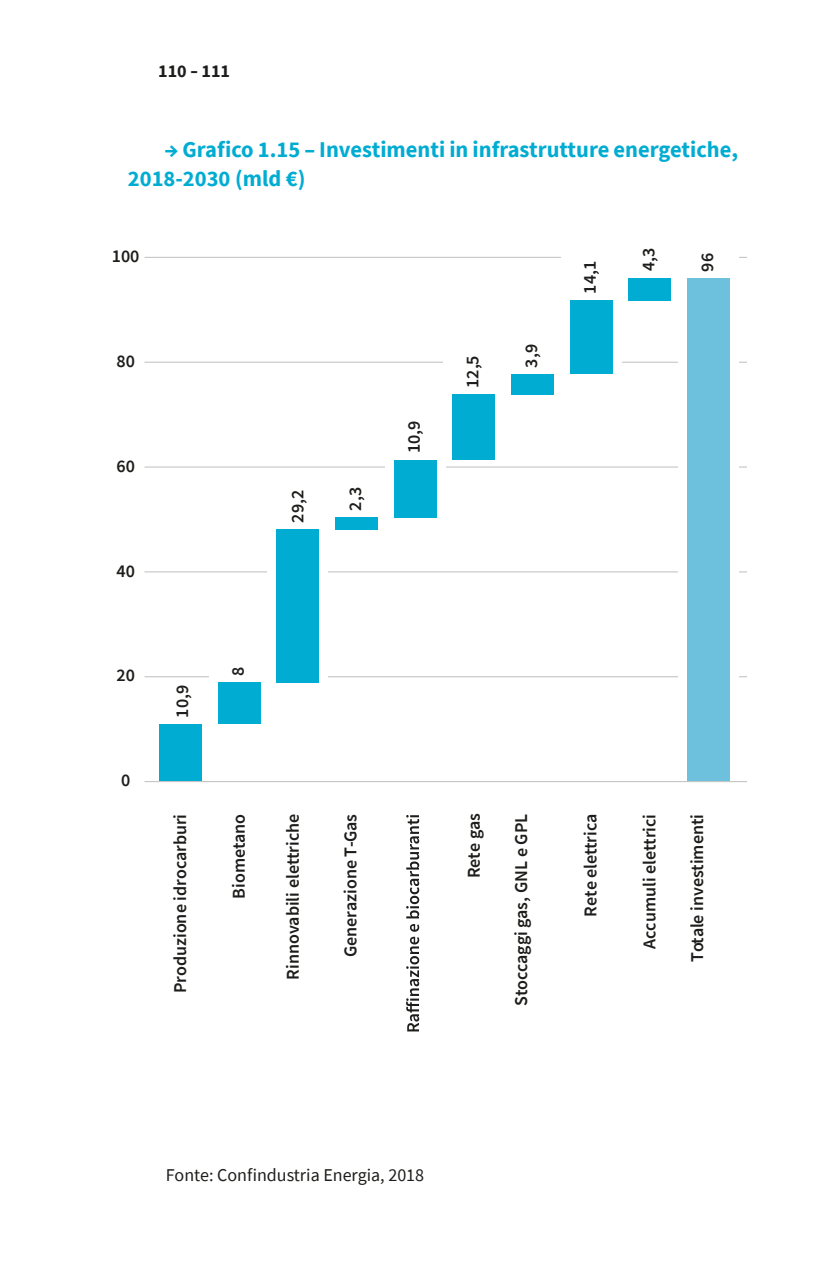
<style>
.page{position:relative;width:830px;height:1276px;background:#fff}
.page>*{position:absolute;margin:0;border:0;box-sizing:border-box;transform-origin:0 0}
.t1{font:700 22.5px/29.2px "Source Sans Pro";color:#00acd2}
.t2{font:600 18px "Source Sans Pro";color:#1d1d1b}
.t3{font:18px "Source Sans Pro";color:#1d1d1b}
.t4{font:700 18px "Source Sans Pro";color:#1d1d1b}
</style>
<div class="page">
<hr style="left:144px;top:676px;width:602px;height:1px;background:#c6c6c6">
<hr style="left:144px;top:571px;width:602px;height:1px;background:#c6c6c6">
<hr style="left:144px;top:466px;width:602px;height:1px;background:#c6c6c6">
<hr style="left:144px;top:362px;width:602px;height:1px;background:#c6c6c6">
<hr style="left:144px;top:257px;width:602px;height:1px;background:#c6c6c6">
<div style="left:159px;top:724px;width:43px;height:57px;background:#00acd2"></div>
<div style="left:209px;top:667px;width:60px;height:57px;background:#fff"></div>
<div style="left:267px;top:489px;width:61px;height:194px;background:#fff"></div>
<div style="left:385px;top:406px;width:60px;height:117px;background:#fff"></div>
<div style="left:443px;top:344px;width:61px;height:116px;background:#fff"></div>
<div style="left:502px;top:323px;width:60px;height:115px;background:#fff"></div>
<div style="left:560px;top:240px;width:61px;height:147px;background:#fff"></div>
<div style="left:619px;top:215px;width:61px;height:98px;background:#fff"></div>
<div style="left:678px;top:240px;width:60px;height:528px;background:#fff"></div>
<div style="left:218px;top:682px;width:42px;height:42px;background:#00acd2"></div>
<div style="left:277px;top:529px;width:42px;height:153px;background:#00acd2"></div>
<div style="left:335px;top:517px;width:42px;height:12px;background:#00acd2"></div>
<div style="left:394px;top:460px;width:42px;height:57px;background:#00acd2"></div>
<div style="left:452px;top:395px;width:43px;height:65px;background:#00acd2"></div>
<div style="left:511px;top:374px;width:42px;height:21px;background:#00acd2"></div>
<div style="left:570px;top:300px;width:42px;height:74px;background:#00acd2"></div>
<div style="left:628px;top:278px;width:42px;height:22px;background:#00acd2"></div>
<div style="left:687px;top:278px;width:42px;height:503px;background:#6dc1dc"></div>
<svg style="left:406px;top:924px;width:13px;height:107px"></svg>
<svg style="left:406px;top:815px;width:13px;height:103px"></svg>
<hr style="left:144px;top:781px;width:602px;height:1px;background:#c6c6c6">
<p class="t4" style="left:158px;top:59px;width:73px">110 – 111</p>
<p class="t1" style="left:128px;top:134px;width:611px;text-indent:37px">→ Grafico 1.15 – Investimenti in infrastrutture energetiche,<br>2018-2030 (mld €)</p>
<p class="t2" style="left:112px;top:244px;width:29px">100</p>
<p class="t2" style="left:116px;top:349px;width:20px">80</p>
<p class="t2" style="left:116px;top:454px;width:20px">60</p>
<p class="t2" style="left:116px;top:559px;width:20px">40</p>
<p class="t2" style="left:285px;top:523px;width:34px;rotate:-90deg">29,2</p>
<p class="t2" style="left:343px;top:510px;width:25px;rotate:-90deg">2,3</p>
<p class="t2" style="left:402px;top:453px;width:34px;rotate:-90deg">10,9</p>
<p class="t2" style="left:460px;top:388px;width:34px;rotate:-90deg">12,5</p>
<p class="t2" style="left:519px;top:367px;width:25px;rotate:-90deg">3,9</p>
<p class="t2" style="left:577px;top:294px;width:34px;rotate:-90deg">14,1</p>
<p class="t2" style="left:636px;top:271px;width:25px;rotate:-90deg">4,3</p>
<p class="t2" style="left:695px;top:272px;width:20px;rotate:-90deg">96</p>
<p class="t2" style="left:116px;top:663px;width:20px">20</p>
<p class="t2" style="left:121px;top:768px;width:11px">0</p>
<p class="t2" style="left:170px;top:717px;width:34px;rotate:-90deg">10,9</p>
<p class="t2" style="left:226px;top:676px;width:11px;rotate:-90deg">8</p>
<p class="t2" style="left:168px;top:993px;width:181px;rotate:-90deg">Produzione idrocarburi</p>
<p class="t2" style="left:227px;top:898px;width:86px;rotate:-90deg">Biometano</p>
<p class="t2" style="left:281px;top:979px;width:167px;rotate:-90deg">Rinnovabili elettriche</p>
<p class="t2" style="left:338px;top:957px;width:145px;rotate:-90deg">Generazione T-Gas</p>
<p class="t2" style="left:461px;top:878px;width:67px;rotate:-90deg">Rete gas</p>
<p class="t2" style="left:509px;top:1005px;width:193px;rotate:-90deg">Stoccaggi gas, GNL e GPL</p>
<p class="t2" style="left:578px;top:916px;width:104px;rotate:-90deg">Rete elettrica</p>
<p class="t2" style="left:637px;top:948px;width:136px;rotate:-90deg">Accumuli elettrici</p>
<p class="t2" style="left:685px;top:962px;width:149px;rotate:-90deg">Totale investimenti</p>
<p class="t3" style="left:166px;top:1163px;width:259px">Fonte: Confindustria Energia, 2018</p>
</div>
